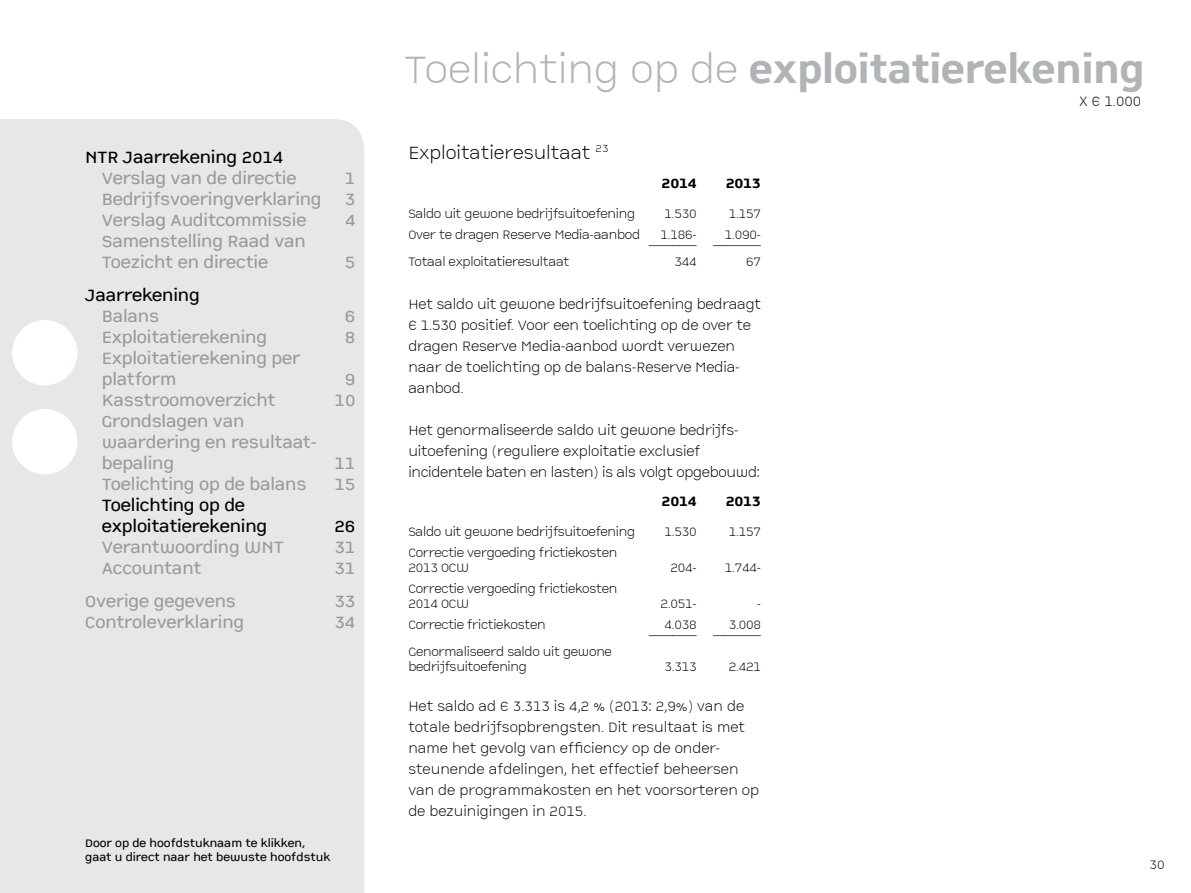
<style>
.page{position:relative;width:1191px;height:893px;background:#fff}
.page>*{position:absolute;margin:0;border:0;box-sizing:border-box;transform-origin:0 0}
.t1{font:42px "CP Company TT Bold";color:#b1b4b6}
.t2{font:19.5px "CP Company TT Light";color:#000}
.t3{font:18px/21px "CP Company TT Regular";letter-spacing:-.01em;color:#999b9e}
.t4{font:18px/21px "CP Company TT Regular";letter-spacing:-.01em;color:#000}
.t5{font:15px/21px "CP Company TT Light";letter-spacing:-.01em;color:#000}
.t6{font:15px "CP Company TT Bold";letter-spacing:-.02em;color:#000}
.t7{font:13.5px/15px "CP Company TT Light";letter-spacing:-.02em;color:#000}
.t8{font:12px/14.4px "CP Company TT Regular";color:#000}
.s1{font-family:"CP Company TT Light"}
</style>
<div class="page">
<div style="left:0;top:119px;width:364px;height:774px;background:#e6e7e8"></div>
<svg style="left:12px;top:320px;width:65px;height:154px"></svg>
<p class="t4" style="left:85px;top:148px;width:200px">NTR Jaarrekening 2014</p>
<p class="t3" style="left:102px;top:169px;width:196px">Verslag van de directie</p>
<p class="t3" style="left:345px;top:169px;width:12px">1</p>
<p class="t3" style="left:102px;top:190px;width:221px">Bedrijfsvoeringverklaring</p>
<p class="t3" style="left:345px;top:190px;width:12px">3</p>
<p class="t3" style="left:102px;top:211px;width:206px">Verslag Auditcommissie</p>
<p class="t3" style="left:345px;top:211px;width:12px">4</p>
<p class="t3" style="left:102px;top:232px;width:205px">Samenstelling Raad van<br>Toezicht en directie</p>
<p class="t3" style="left:345px;top:253px;width:12px">5</p>
<p class="t4" style="left:85px;top:286px;width:116px">Jaarrekening</p>
<p class="t3" style="left:102px;top:307px;width:59px">Balans</p>
<p class="t3" style="left:345px;top:307px;width:12px">6</p>
<p class="t3" style="left:102px;top:328px;width:167px">Exploitatierekening</p>
<p class="t3" style="left:345px;top:328px;width:12px">8</p>
<p class="t3" style="left:102px;top:349px;width:200px">Exploitatierekening per platform</p>
<p class="t3" style="left:345px;top:370px;width:12px">9</p>
<p class="t3" style="left:102px;top:391px;width:175px">Kasstroomoverzicht</p>
<p class="t3" style="left:335px;top:391px;width:22px">10</p>
<p class="t3" style="left:102px;top:412px;width:217px">Grondslagen van waardering en resultaat&shy;bepaling</p>
<p class="t3" style="left:334px;top:454px;width:22px">11</p>
<p class="t3" style="left:102px;top:475px;width:206px">Toelichting op de balans</p>
<p class="t3" style="left:334px;top:475px;width:22px">15</p>
<p class="t4" style="left:102px;top:496px;width:167px">Toelichting op de exploitatierekening</p>
<p class="t4" style="left:334px;top:517px;width:22px">26</p>
<p class="t3" style="left:102px;top:538px;width:184px">Verantwoording WNT</p>
<p class="t3" style="left:334px;top:538px;width:22px">31</p>
<p class="t3" style="left:102px;top:559px;width:101px">Accountant</p>
<p class="t3" style="left:334px;top:559px;width:22px">31</p>
<p class="t3" style="left:85px;top:592px;width:152px">Overige gegevens</p>
<p class="t3" style="left:334px;top:592px;width:22px">33</p>
<p class="t3" style="left:85px;top:613px;width:160px">Controleverklaring</p>
<p class="t3" style="left:334px;top:613px;width:22px">34</p>
<p class="t8" style="left:85px;top:836px;width:246px">Door op de hoofdstuknaam te klikken, gaat u direct naar het bewuste hoofdstuk</p>
<h1 class="t1" style="left:404px;top:44px;width:741px"><span class="s1">Toelichting op de</span> exploitatierekening</h1>
<h2 class="t2" style="left:408px;top:142px;width:202px">Exploitatieresultaat <sup>23</sup></h2>
<p class="t6" style="left:661px;top:173px;width:37px">2014</p>
<p class="t6" style="left:726px;top:173px;width:37px">2013</p>
<p class="t7" style="left:408px;top:206px;width:228px">Saldo uit gewone bedrijfsuitoefening</p>
<p class="t7" style="left:664px;top:206px;width:34px">1.530</p>
<p class="t7" style="left:729px;top:206px;width:34px">1.157</p>
<p class="t7" style="left:408px;top:227px;width:233px">Over te dragen Reserve Media-aanbod</p>
<p class="t7" style="left:660px;top:227px;width:38px">1.186-</p>
<p class="t7" style="left:725px;top:227px;width:38px">1.090-</p>
<p class="t7" style="left:649px;top:233px;width:114px">________ ________</p>
<p class="t7" style="left:408px;top:254px;width:163px">Totaal exploitatieresultaat</p>
<p class="t7" style="left:674px;top:254px;width:24px">344</p>
<p class="t7" style="left:746px;top:254px;width:16px">67</p>
<p class="t5" style="left:408px;top:294px;width:354px">Het saldo uit gewone bedrijfsuitoefening bedraagt € 1.530 positief. Voor een toelichting op de over te dragen Reserve Media-aanbod wordt verwezen naar de toelichting op de balans-Reserve Media&shy;aanbod.</p>
<p class="t5" style="left:408px;top:420px;width:353px">Het genormaliseerde saldo uit gewone bedrijfs&shy;uitoefening (reguliere exploitatie exclusief incidentele baten en lasten) is als volgt opgebouwd:</p>
<p class="t6" style="left:661px;top:492px;width:37px">2014</p>
<p class="t6" style="left:726px;top:492px;width:37px">2013</p>
<p class="t7" style="left:408px;top:525px;width:228px">Saldo uit gewone bedrijfsuitoefening</p>
<p class="t7" style="left:664px;top:525px;width:34px">1.530</p>
<p class="t7" style="left:729px;top:525px;width:34px">1.157</p>
<p class="t7" style="left:408px;top:546px;width:210px">Correctie vergoeding frictiekosten<br>2013 OCW</p>
<p class="t7" style="left:670px;top:561px;width:28px">204-</p>
<p class="t7" style="left:725px;top:561px;width:38px">1.744-</p>
<p class="t7" style="left:408px;top:582px;width:210px">Correctie vergoeding frictiekosten<br>2014 OCW</p>
<p class="t7" style="left:660px;top:597px;width:38px">2.051-</p>
<p class="t7" style="left:756px;top:597px;width:6px">-</p>
<p class="t7" style="left:408px;top:618px;width:139px">Correctie frictiekosten</p>
<p class="t7" style="left:664px;top:618px;width:34px">4.038</p>
<p class="t7" style="left:729px;top:618px;width:34px">3.008</p>
<p class="t7" style="left:649px;top:624px;width:114px">________ ________</p>
<p class="t7" style="left:408px;top:645px;width:205px">Genormaliseerd saldo uit gewone bedrijfsuitoefening</p>
<p class="t7" style="left:664px;top:660px;width:34px">3.313</p>
<p class="t7" style="left:729px;top:660px;width:34px">2.421</p>
<p class="t5" style="left:408px;top:696px;width:352px">Het saldo ad € 3.313 is 4,2 % (2013: 2,9%) van de totale bedrijfsopbrengsten. Dit resultaat is met name het gevolg van efficiency op de onder&shy;steunende afdelingen, het effectief beheersen van de programmakosten en het voorsorteren op de bezuinigingen in 2015.</p>
<p class="t5" style="left:1079px;top:91px;width:64px">X € 1.000</p>
<p class="t7" style="left:1149px;top:858px;width:17px">30</p>
</div>
